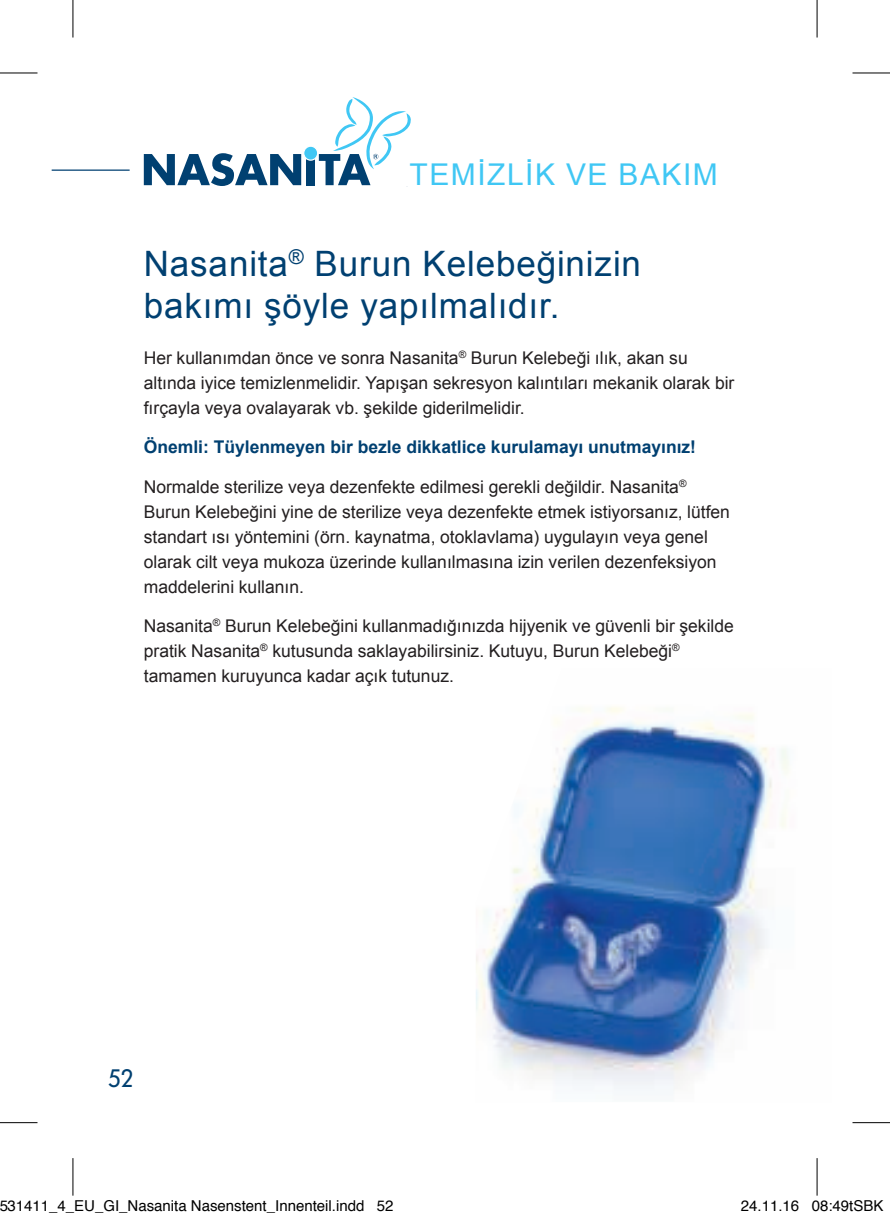
<style>
.page{position:relative;width:890px;height:1219px;background:#fff}
.page>*{position:absolute;margin:0;border:0;box-sizing:border-box;transform-origin:0 0}
.t1{font:35px/42px "Arial";letter-spacing:.025em;color:#004071}
.t2{font:30px "Arial";letter-spacing:.05em;color:#40c7f4}
.t3{font:25px "Futura BQ";color:#004071}
.t4{font:17.5px/25px "Arial";color:#231f20}
.t5{font:700 17.5px "Arial";color:#004071}
.t6{font:15px "Helvetica";color:#000}
</style>
<div class="page">
<svg style="left:144px;top:153px;width:157px;height:33px"></svg>
<div style="left:307px;top:154px;width:8px;height:31px;background:#004071"></div>
<div style="left:304px;top:146px;width:14px;height:14px;background:#40c7f4;border-radius:50%"></div>
<div style="left:303px;top:145px;width:15px;height:16px;border:1px solid #fff;border-radius:50%"></div>
<svg style="left:319px;top:97px;width:92px;height:88px"></svg>
<hr style="left:52px;top:169px;width:78px;height:2px;background:#004071">
<img style="left:476px;top:707px;width:313px;height:384px">
<svg style="left:816px;top:0;width:1px;height:37px"></svg>
<svg style="left:816px;top:1158px;width:1px;height:37px"></svg>
<hr style="left:0;top:72px;width:38px;height:1px;background:#000">
<hr style="left:852px;top:72px;width:38px;height:1px;background:#000">
<hr style="left:0;top:1121px;width:38px;height:1px;background:#000">
<hr style="left:852px;top:1121px;width:38px;height:1px;background:#000">
<hr style="left:73px;top:0;width:1px;height:37px;background:#000">
<hr style="left:73px;top:1157px;width:1px;height:38px;background:#000">
<hr style="left:817px;top:0;width:1px;height:37px;background:#000">
<hr style="left:817px;top:1157px;width:1px;height:38px;background:#000">
<h2 class="t2" style="left:410px;top:155px;width:310px">TEMİZLİK VE BAKIM</h2>
<h1 class="t1" style="left:144px;top:242px;width:499px">Nasanita<sup>®</sup> Burun Kelebeğinizin bakımı şöyle yapılmalıdır.</h1>
<p class="t4" style="left:144px;top:345px;width:592px">Her kullanımdan önce ve sonra Nasanita<sup>®</sup> Burun Kelebeği ılık, akan su altında iyice temizlenmelidir. Yapışan sekresyon kalıntıları mekanik olarak bir fırçayla veya ovalayarak vb. şekilde giderilmelidir.</p>
<p class="t5" style="left:144px;top:435px;width:554px">Önemli: Tüylenmeyen bir bezle dikkatlice kurulamayı unutmayınız!</p>
<p class="t4" style="left:144px;top:474px;width:588px">Normalde sterilize veya dezenfekte edilmesi gerekli değildir. Nasanita<sup>® </sup>Burun Kelebeğini yine de sterilize veya dezenfekte etmek istiyorsanız, lütfen standart ısı yöntemini (örn. kaynatma, otoklavlama) uygulayın veya genel olarak cilt veya mukoza üzerinde kullanılmasına izin verilen dezenfeksiyon maddelerini kullanın.</p>
<p class="t4" style="left:144px;top:613px;width:592px">Nasanita<sup>®</sup> Burun Kelebeğini kullanmadığınızda hijyenik ve güvenli bir şekilde pratik Nasanita<sup>®</sup> kutusunda saklayabilirsiniz. Kutuyu, Burun Kelebeği<sup>® </sup>tamamen kuruyunca kadar açık tutunuz.</p>
<h3 class="t3" style="left:108px;top:1064px;width:26px">52</h3>
<p class="t6" style="left:-1px;top:1199px;width:396px">531411_4_EU_GI_Nasanita Nasenstent_Innenteil.indd 52</p>
<p class="t6" style="left:741px;top:1199px;width:144px">24.11.16 08:49tSBK</p>
</div>
